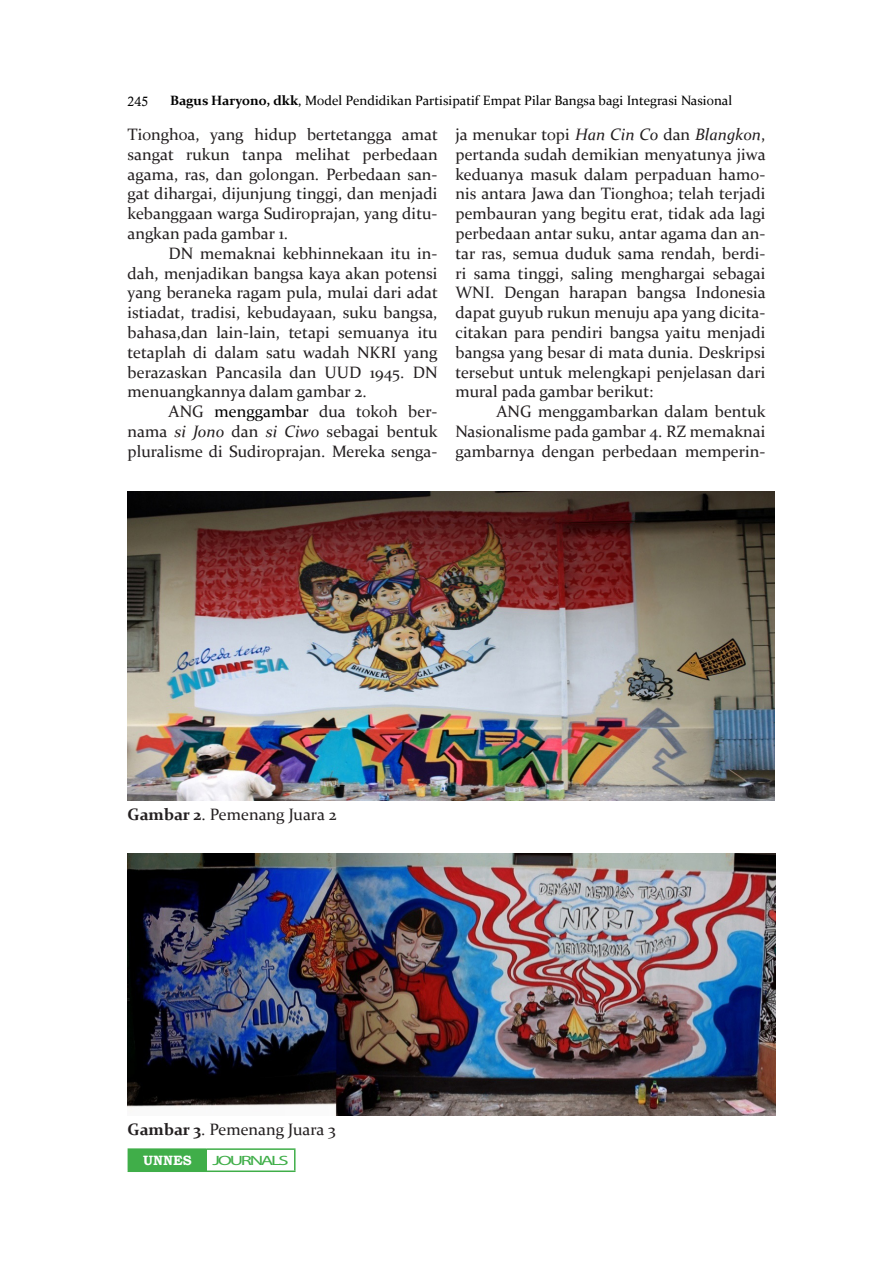
<style>
.page{position:relative;width:893px;height:1263px;background:#fff}
.page>*{position:absolute;margin:0;border:0;box-sizing:border-box;transform-origin:0 0}
.ISI{font:16.5px/19.8px "Constantia";color:#231f20;text-align:justify}
.KETERANGAN_TABEL_GAM{font:16.5px "Constantia";color:#231f20}
.t1{font:13.5px "Constantia";color:#000}
.t2{font:13.5px "Myriad Pro";letter-spacing:-.115em;color:#40ae49;scale:1.53 1}
.t3{font:700 13.5px "Bookman Old Style";color:#fff}
.t4{font:13.5px "Calisto";color:#000}
.s1{font-weight:700}
.s2{color:#000}
.s3{font-style:italic}
</style>
<div class="page">
<div style="left:128px;top:1149px;width:79px;height:22px;background:#40ae49"></div>
<hr style="left:128px;top:1148px;width:79px;height:2px;background:#40ae49">
<hr style="left:207px;top:1148px;width:89px;height:2px;background:#40ae49">
<hr style="left:294px;top:1150px;width:2px;height:20px;background:#40ae49">
<hr style="left:128px;top:1170px;width:79px;height:2px;background:#40ae49">
<hr style="left:207px;top:1170px;width:89px;height:2px;background:#40ae49">
<img style="left:128px;top:492px;width:647px;height:309px">
<img style="left:128px;top:854px;width:648px;height:261px">
<p class="t4" style="left:128px;top:93px;width:22px">245</p>
<p class="t1" style="left:170px;top:92px;width:564px"><span class="s1">Bagus Haryono, dkk</span>, Model Pendidikan Partisipatif Empat Pilar Bangsa bagi Integrasi Nasional</p>
<p class="ISI" style="left:128px;top:124px;width:312px">Tionghoa, yang hidup bertetangga amat sangat rukun tanpa melihat perbedaan agama, ras, dan golongan. Perbedaan san&shy;gat dihargai, dijunjung tinggi, dan menjadi kebanggaan warga Sudiroprajan, yang ditu&shy;angkan pada gambar 1.</p>
<p class="ISI" style="left:128px;top:242px;width:312px;text-indent:41px">DN memaknai kebhinnekaan itu in&shy;dah, menjadikan bangsa kaya akan potensi yang beraneka ragam pula, mulai dari adat istiadat, tradisi, kebudayaan, suku bangsa, bahasa,dan lain-lain, tetapi semuanya itu tetaplah di dalam satu wadah NKRI yang berazaskan Pancasila dan UUD 1945. DN menuangkannya dalam gambar 2.</p>
<p class="ISI" style="left:128px;top:401px;width:312px;text-indent:41px">ANG <span class="s2">menggambar</span> dua tokoh ber&shy;nama <span class="s3">si Jono</span> dan <span class="s3">si Ciwo</span> sebagai bentuk pluralisme di Sudiroprajan. Mereka senga-</p>
<p class="ISI" style="left:455px;top:124px;width:312px">ja menukar topi <span class="s3">Han Cin Co</span> dan <span class="s3">Blangkon</span>, pertanda sudah demikian menyatunya jiwa keduanya masuk dalam perpaduan hamo&shy;nis antara Jawa dan Tionghoa; telah terjadi pembauran yang begitu erat, tidak ada lagi perbedaan antar suku, antar agama dan an&shy;tar ras, semua duduk sama rendah, berdi&shy;ri sama tinggi, saling menghargai sebagai WNI. Dengan harapan bangsa Indonesia dapat guyub rukun menuju apa yang dicita&shy;citakan para pendiri bangsa yaitu menjadi bangsa yang besar di mata dunia. Deskripsi tersebut untuk melengkapi penjelasan dari mural pada gambar berikut:</p>
<p class="ISI" style="left:455px;top:401px;width:312px;text-indent:41px">ANG menggambarkan dalam bentuk Nasionalisme pada gambar 4. RZ memaknai gambarnya dengan perbedaan memperin-</p>
<p class="KETERANGAN_TABEL_GAM" style="left:128px;top:803px;width:211px"><span class="s1">Gambar 2</span>. Pemenang Juara 2</p>
<p class="KETERANGAN_TABEL_GAM" style="left:128px;top:1118px;width:210px"><span class="s1">Gambar 3</span>. Pemenang Juara 3</p>
<p class="t3" style="left:143px;top:1151px;width:50px">UNNES</p>
<p class="t2" style="left:213px;top:1152px;width:51px">JOURNALS</p>
</div>
